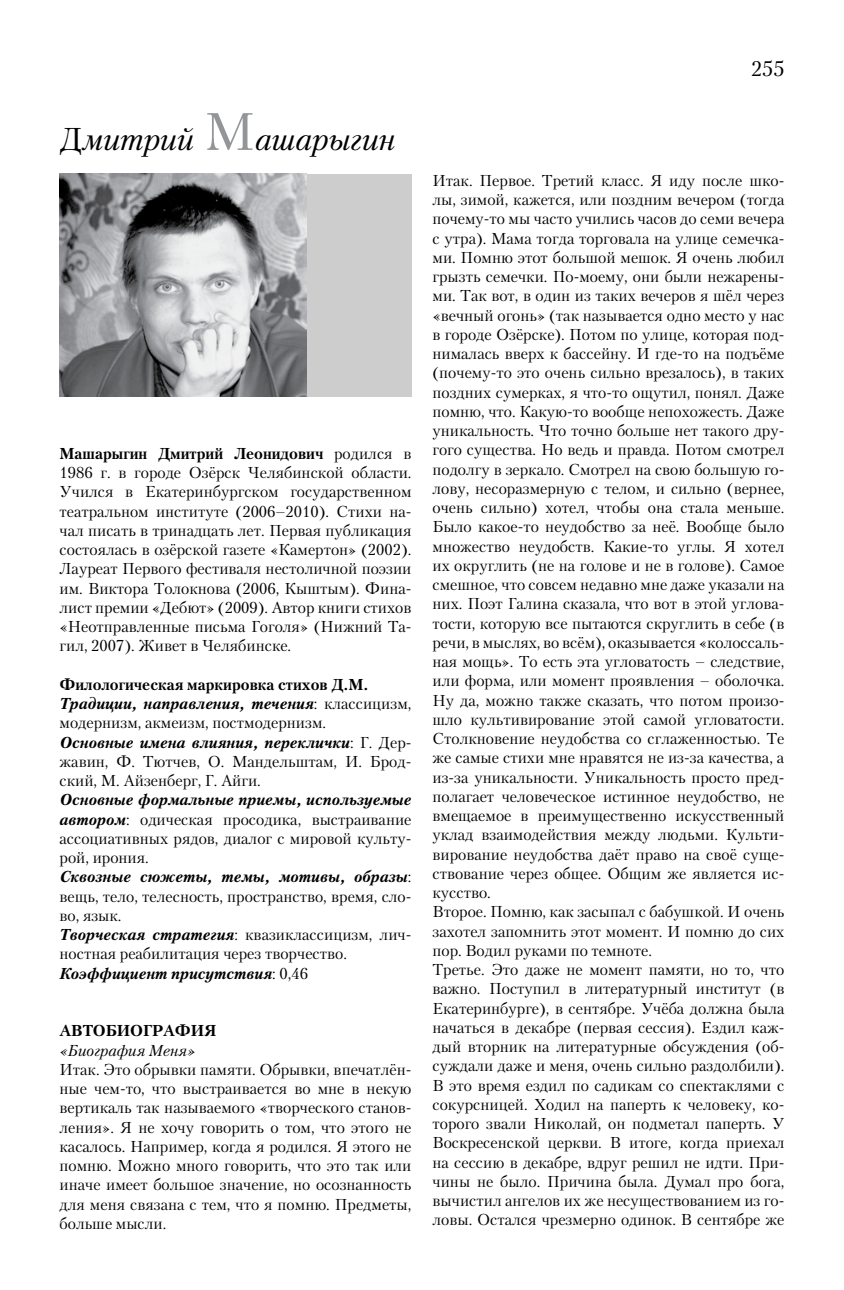
<style>
.page{position:relative;width:844px;height:1290px;background:#fff}
.page>*{position:absolute;margin:0;border:0;box-sizing:border-box;transform-origin:0 0}
.t1{font:italic 31.5px "Petersburg C";color:#000}
.t2{font:21px "Petersburg C";color:#000}
.t3{font:15.75px/19.2px "Petersburg C";color:#000}
.t4{font:italic 15.75px "Petersburg C";color:#000}
.t5{font:700 15.75px "Petersburg C";color:#000}
.s1{font-style:normal}
.s2{font-style:normal;font-size:52.5px;color:#939598}
.s3{font-weight:700}
.s4{font-weight:700;font-style:italic}
</style>
<div class="page">
<div style="left:60px;top:174px;width:351px;height:222px;background:#cdcdcd"></div>
<img style="left:60px;top:174px;width:246px;height:222px">
<h1 class="t1" style="left:60px;top:121px;width:337px"><span class="s1">Д</span>митрий <span class="s2">М</span>ашарыгин</h1>
<p class="t3" style="left:60px;top:443px;width:353px;text-align:justify"><span class="s3">Машарыгин Дмитрий Леонидович</span> родился в 1986 г. в городе Озёрск Челябинской области.<br>Учился в Екатеринбургском государственном театральном институте (2006–2010). Стихи на&shy;чал писать в тринадцать лет. Первая публикация состоялась в озёрской газете «Камертон» (2002).<br>Лауреат Первого фестиваля нестоличной поэзии им. Виктора Толокнова (2006, Кыштым). Фина&shy;лист премии «Дебют» (2009). Автор книги стихов «Неотправленные письма Гоголя» (Нижний Та&shy;гил, 2007). Живет в Челябинске.</p>
<p class="t3" style="left:60px;top:674px;width:353px"><span class="s3">Филологическая маркировка стихов Д.М.<br></span><span class="s4">Традиции, направления, течения</span>: классицизм, модернизм, акмеизм, постмодернизм.<br><span class="s4">Основные имена влияния, переклички</span>: Г. Дер&shy;жавин, Ф. Тютчев, О. Мандельштам, И. Брод&shy;ский, М. Айзенберг, Г. Айги.</p>
<p class="t3" style="left:60px;top:790px;width:353px"><span class="s4">Основные формальные приемы, используемые автором</span>: одическая просодика, выстраивание ассоциативных рядов, диалог с мировой культу&shy;рой, ирония.<br><span class="s4">Сквозные сюжеты, темы, мотивы, образы</span>: вещь, тело, телесность, пространство, время, сло&shy;во, язык.<br><span class="s4">Творческая стратегия</span>: квазиклассицизм, лич&shy;ностная реабилитация через творчество.<br><span class="s4">Коэффициент присутствия</span>: 0,46</p>
<p class="t5" style="left:60px;top:1022px;width:158px">Автобиография</p>
<p class="t4" style="left:60px;top:1041px;width:137px">«Биография Меня»</p>
<p class="t3" style="left:60px;top:1059px;width:353px;text-align:justify">Итак. Это обрывки памяти. Обрывки, впечатлён&shy;ные чем-то, что выстраивается во мне в некую вертикаль так называемого «творческого станов&shy;ления». Я не хочу говорить о том, что этого не касалось. Например, когда я родился. Я этого не помню. Можно много говорить, что это так или иначе имеет большое значение, но осознанность для меня связана с тем, что я помню. Предметы, больше мысли.</p>
<h2 class="t2" style="left:751px;top:56px;width:35px">255</h2>
<p class="t3" style="left:432px;top:170px;width:353px">Итак. Первое. Третий класс. Я иду после шко&shy;лы, зимой, кажется, или поздним вечером (тогда почему-то мы часто учились часов до семи вечера с утра). Мама тогда торговала на улице семечка&shy;ми. Помню этот большой мешок. Я очень любил грызть семечки. По-моему, они были нежарены&shy;ми. Так вот, в один из таких вечеров я шёл через «вечный огонь» (так называется одно место у нас в городе Озёрске). Потом по улице, которая под&shy;нималась вверх к бассейну. И где-то на подъёме (почему-то это очень сильно врезалось), в таких поздних сумерках, я что-то ощутил, понял. Даже помню, что. Какую-то вообще непохожесть. Даже уникальность. Что точно больше нет такого дру&shy;гого существа. Но ведь и правда. Потом смотрел подолгу в зеркало. Смотрел на свою большую го&shy;лову, несоразмерную с телом, и сильно (вернее, очень сильно) хотел, чтобы она стала меньше.<br>Было какое-то неудобство за неё. Вообще было множество неудобств. Какие-то углы. Я хотел их округлить (не на голове и не в голове). Самое смешное, что совсем недавно мне даже указали на них. Поэт Галина сказала, что вот в этой углова&shy;тости, которую все пытаются скруглить в себе (в речи, в мыслях, во всём), оказывается «колоссаль&shy;ная мощь». То есть эта угловатость – следствие, или форма, или момент проявления – оболочка.<br>Ну да, можно также сказать, что потом произо&shy;шло культивирование этой самой угловатости.<br>Столкновение неудобства со сглаженностью. Те же самые стихи мне нравятся не из-за качества, а из-за уникальности. Уникальность просто пред&shy;полагает человеческое истинное неудобство, не вмещаемое в преимущественно искусственный уклад взаимодействия между людьми. Культи&shy;вирование неудобства даёт право на своё суще&shy;ствование через общее. Общим же является ис&shy;кусство.<br>Второе. Помню, как засыпал с бабушкой. И очень захотел запомнить этот момент. И помню до сих пор. Водил руками по темноте.<br>Третье. Это даже не момент памяти, но то, что важно. Поступил в литературный институт (в Екатеринбурге), в сентябре. Учёба должна была начаться в декабре (первая сессия). Ездил каж&shy;дый вторник на литературные обсуждения (об&shy;суждали даже и меня, очень сильно раздолбили).<br>В это время ездил по садикам со спектаклями с сокурсницей. Ходил на паперть к человеку, ко&shy;торого звали Николай, он подметал паперть. У Воскресенской церкви. В итоге, когда приехал на сессию в декабре, вдруг решил не идти. При&shy;чины не было. Причина была. Думал про бога, вычистил ангелов их же несуществованием из го&shy;ловы. Остался чрезмерно одинок. В сентябре же</p>
</div>
